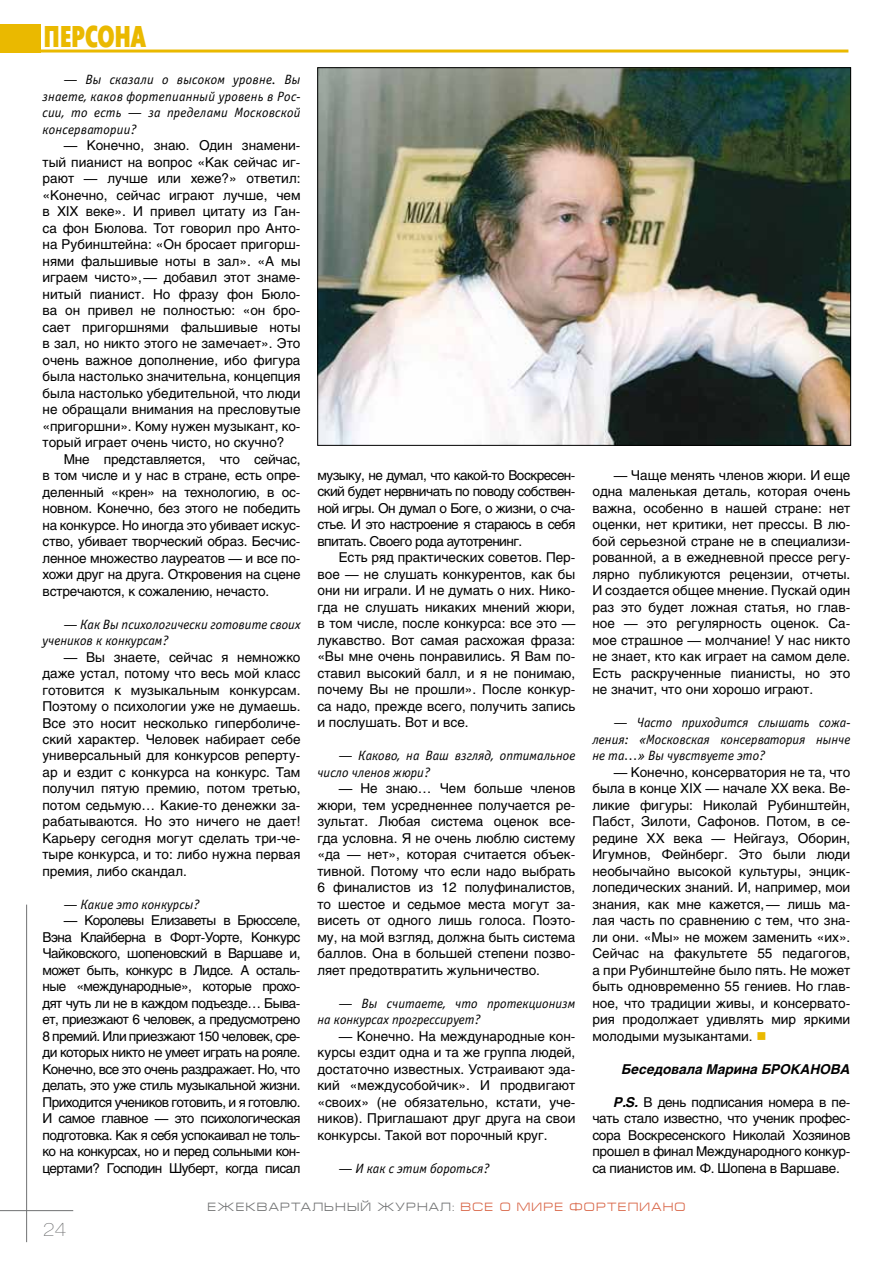
<style>
.page{position:relative;width:893px;height:1263px;background:#fff}
.page>*{position:absolute;margin:0;border:0;box-sizing:border-box;transform-origin:0 0}
.t1{font:30px "Futura Futuris Cond Bold C";letter-spacing:-.03em;color:#eab900}
.t2{font:18px "Helios Ext Thin C";color:#707172}
.t3{font:13.5px/16.5px "Helios C";color:#000;text-align:justify}
.t4{font:italic 13.5px/16.5px "Officina Sans Book C";color:#000}
.t5{font:italic 700 13.5px "Helios C";color:#000}
.t6{font:12px "Europe Ext";letter-spacing:.1em;color:#707172}
.s1{color:#eab900}
.s2{font-weight:700;font-style:italic}
.s3{color:#d86344}
</style>
<div class="page">
<hr style="left:0;top:1210px;width:73px;height:1px;background:#707172">
<hr style="left:26px;top:904px;width:1px;height:338px;background:#707172">
<img style="left:319px;top:70px;width:530px;height:374px">
<hr style="left:0;top:50px;width:848px;height:3px;background:#eab900">
<div style="left:0;top:24px;width:40px;height:28px;background:#eab900"></div>
<h1 class="t1" style="left:43px;top:20px;width:104px">ПЕрСоНА</h1>
<p class="t4" style="left:43px;top:72px;width:259px;text-align:justify;text-indent:21px">— Вы сказали о высоком уровне. Вы знаете, каков фортепианный уровень в Рос&shy;сии, то есть — за пределами Московской консерватории?</p>
<p class="t3" style="left:43px;top:137px;width:259px;text-indent:21px">— Конечно, знаю. Один знамени&shy;тый пианист на вопрос «Как сейчас иг&shy;рают — лучше или хеже?» ответил: «Конечно, сейчас играют лучше, чем в XIX веке». И привел цитату из Ган&shy;са фон Бюлова. Тот говорил про Анто&shy;на Рубинштейна: «Он бросает пригорш&shy;нями фальшивые ноты в зал». «А мы играем чисто»,— добавил этот знаме&shy;нитый пианист. Но фразу фон Бюло&shy;ва он привел не полностью: «он бро&shy;сает пригоршнями фальшивые ноты в зал, но никто этого не замечает». Это очень важное дополнение, ибо фигура была настолько значительна, концепция была настолько убедительной, что люди не обращали внимания на пресловутые «пригоршни». Кому нужен музыкант, ко&shy;торый играет очень чисто, но скучно?</p>
<p class="t3" style="left:43px;top:450px;width:259px;text-indent:21px">Мне представляется, что сейчас, в том числе и у нас в стране, есть опре&shy;деленный «крен» на технологию, в ос&shy;новном. Конечно, без этого не победить на конкурсе. Но иногда это убивает искус&shy;ство, убивает творческий образ. Бесчис&shy;ленное множество лауреатов — и все по&shy;хожи друг на друга. Откровения на сцене встречаются, к сожалению, нечасто.</p>
<p class="t4" style="left:43px;top:616px;width:259px;text-indent:21px">— Как Вы психологически готовите своих учеников к конкурсам?</p>
<p class="t3" style="left:42px;top:648px;width:260px;text-indent:21px">— Вы знаете, сейчас я немножко даже устал, потому что весь мой класс готовится к музыкальным конкурсам.<br>Поэтому о психологии уже не думаешь.<br>Все это носит несколько гиперболиче&shy;ский характер. Человек набирает себе универсальный для конкурсов реперту&shy;ар и ездит с конкурса на конкурс. Там получил пятую премию, потом третью, потом седьмую… Какие-то денежки за&shy;рабатываются. Но это ничего не дает!<br>Карьеру сегодня могут сделать три-че&shy;тыре конкурса, и то: либо нужна первая премия, либо скандал.</p>
<p class="t4" style="left:64px;top:896px;width:137px">— Какие это конкурсы?</p>
<p class="t3" style="left:42px;top:912px;width:259px;text-indent:21px">— Королевы Елизаветы в Брюсселе, Вэна Клайберна в Форт-Уорте, Конкурс Чайковского, шопеновский в Варшаве и, может быть, конкурс в Лидсе. А осталь&shy;ные «международные», которые прохо&shy;дят чуть ли не в каждом подъезде… Быва&shy;ет, приезжают 6 человек, а предусмотрено 8 премий. Или приезжают 150 человек, сре&shy;ди которых никто не умеет играть на рояле.<br>Конечно, все это очень раздражает. Но, что делать, это уже стиль музыкальной жизни.<br>Приходится учеников готовить, и я готовлю.<br>И самое главное — это психологическая подготовка. Как я себя успокаивал не толь&shy;ко на конкурсах, но и перед сольными кон&shy;цертами? Господин Шуберт, когда писал</p>
<p class="t3" style="left:317px;top:467px;width:259px">музыку, не думал, что какой-то Воскресен&shy;ский будет нервничать по поводу собствен&shy;ной игры. Он думал о Боге, о жизни, о сча&shy;стье. И это настроение я стараюсь в себя впитать. Своего рода аутотренинг.</p>
<p class="t3" style="left:317px;top:549px;width:259px;text-indent:21px">Есть ряд практических советов. Пер&shy;вое — не слушать конкурентов, как бы они ни играли. И не думать о них. Нико&shy;гда не слушать никаких мнений жюри, в том числе, после конкурса: все это — лукавство. Вот самая расхожая фраза: «Вы мне очень понравились. Я Вам по&shy;ставил высокий балл, и я не понимаю, почему Вы не прошли». После конкур&shy;са надо, прежде всего, получить запись и послушать. Вот и все.</p>
<p class="t4" style="left:317px;top:748px;width:259px;text-indent:21px">— Каково, на Ваш взгляд, оптимальное число членов жюри?</p>
<p class="t3" style="left:317px;top:780px;width:259px;text-indent:21px">— Не знаю… Чем больше членов жюри, тем усредненнее получается ре&shy;зультат. Любая система оценок все&shy;гда условна. Я не очень люблю систему «да — нет», которая считается объек&shy;тивной. Потому что если надо выбрать 6 финалистов из 12 полуфиналистов, то шестое и седьмое места могут за&shy;висеть от одного лишь голоса. Поэто&shy;му, на мой взгляд, должна быть система баллов. Она в большей степени позво&shy;ляет предотвратить жульничество.</p>
<p class="t4" style="left:317px;top:995px;width:259px;text-indent:21px">— Вы считаете, что протекционизм на конкурсах прогрессирует?</p>
<p class="t3" style="left:317px;top:1028px;width:259px;text-indent:21px">— Конечно. На международные кон&shy;курсы ездит одна и та же группа людей, достаточно известных. Устраивают эда&shy;кий «междусобойчик». И продвигают «своих» (не обязательно, кстати, уче&shy;ников). Приглашают друг друга на свои конкурсы. Такой вот порочный круг.</p>
<p class="t4" style="left:339px;top:1160px;width:153px">— И как с этим бороться?</p>
<p class="t3" style="left:592px;top:467px;width:259px;text-indent:21px">— Чаще менять членов жюри. И еще одна маленькая деталь, которая очень важна, особенно в нашей стране: нет оценки, нет критики, нет прессы. В лю&shy;бой серьезной стране не в специализи&shy;рованной, а в ежедневной прессе регу&shy;лярно публикуются рецензии, отчеты.<br>И создается общее мнение. Пускай один раз это будет ложная статья, но глав&shy;ное — это регулярность оценок. Са&shy;мое страшное — молчание! У нас никто не знает, кто как играет на самом деле.<br>Есть раскрученные пианисты, но это не значит, что они хорошо играют.</p>
<p class="t4" style="left:592px;top:715px;width:259px;text-align:justify;text-indent:21px">— Часто приходится слышать сожа&shy;ления: «Московская консерватория нынче не та…» Вы чувствуете это?</p>
<p class="t3" style="left:592px;top:763px;width:259px;text-indent:21px">— Конечно, консерватория не та, что была в конце XIX — начале ХХ века. Ве&shy;ликие фигуры: Николай Рубинштейн, Пабст, Зилоти, Сафонов. Потом, в се&shy;редине ХХ века — Нейгауз, Оборин, Игумнов, Фейнберг. Это были люди необычайно высокой культуры, энцик&shy;лопедических знаний. И, например, мои знания, как мне кажется,— лишь ма&shy;лая часть по сравнению с тем, что зна&shy;ли они. «Мы» не можем заменить «их».<br>Сейчас на факультете 55 педагогов, а при Рубинштейне было пять. Не может быть одновременно 55 гениев. Но глав&shy;ное, что традиции живы, и консервато&shy;рия продолжает удивлять мир яркими молодыми музыкантами. <span class="s1">■</span></p>
<p class="t5" style="left:622px;top:1061px;width:230px">Беседовала Марина БРОКА НОВА</p>
<p class="t3" style="left:592px;top:1093px;width:259px;text-indent:21px"><span class="s2">P.S.</span> В день подписания номера в пе&shy;чать стало известно, что ученик профес&shy;сора Воскресенского Николай Хозяинов прошел в финал Международного конкур&shy;са пианистов им. Ф. Шопена в Варшаве.</p>
<h2 class="t2" style="left:43px;top:1217px;width:25px">24</h2>
<p class="t6" style="left:208px;top:1200px;width:479px">ЕЖЕКВАРТАЛЬНЫЙ ЖУРНАЛ: <span class="s3">ВСЕ О МИРЕ ФОРТЕПИАНО</span></p>
</div>
